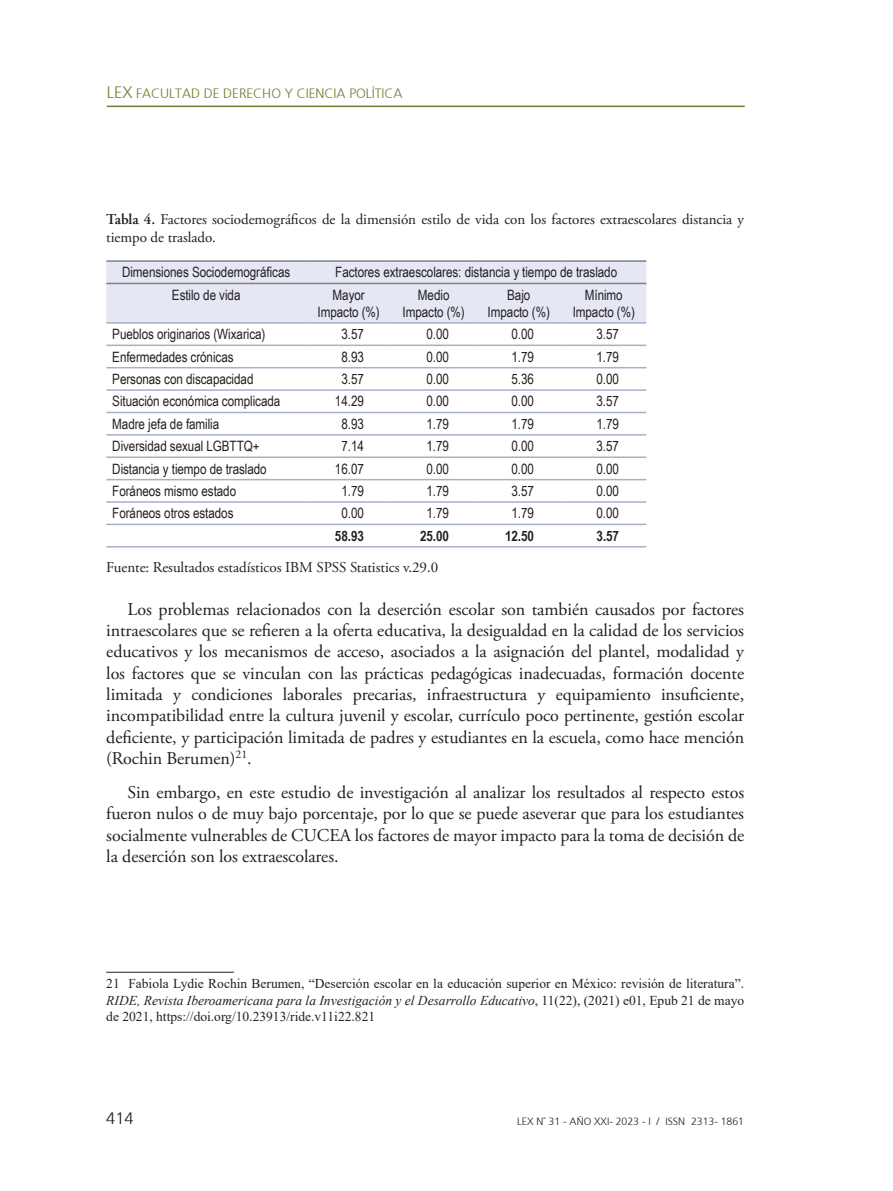
<style>
.page{position:relative;width:893px;height:1191px;background:#fff}
.page>*{position:absolute;margin:0;border:0;box-sizing:border-box;transform-origin:0 0}
.t1{font:18px/21.3px "Adobe Garamond Pro";letter-spacing:-.005em;color:#231f20;text-align:justify}
.t2{font:300 16.5px "Frutiger";color:#231f20}
.t3{font:15px/18px "Adobe Garamond Pro";letter-spacing:-.005em;color:#231f20}
.t4{font:14.25px/17.1px "Arial Narrow";letter-spacing:-.005em;color:#231f20;text-align:center}
.t5{font:700 14.25px "Arial Narrow";letter-spacing:-.005em;color:#231f20}
.t6{font:13.5px/16.2px "Times New Roman";color:#231f20;text-align:justify}
.t7{font:300 13.5px "Frutiger";color:#75782e}
.t8{font:300 10.5px "Frutiger";color:#231f20}
.s1{font-size:16.5px}
.s2{font-weight:600}
.s3{font-style:italic}
</style>
<div class="page">
<hr style="left:107px;top:106px;width:638px;height:1px;background:#75782e">
<div style="left:106px;top:262px;width:540px;height:60px;background:#e5e7f4"></div>
<hr style="left:106px;top:322px;width:200px;height:2px;background:#a5b0ca">
<hr style="left:306px;top:322px;width:85px;height:2px;background:#a5b0ca">
<hr style="left:391px;top:322px;width:85px;height:2px;background:#a5b0ca">
<hr style="left:476px;top:322px;width:85px;height:2px;background:#a5b0ca">
<hr style="left:561px;top:322px;width:85px;height:2px;background:#a5b0ca">
<hr style="left:106px;top:344px;width:200px;height:2px;background:#a5b0ca">
<hr style="left:306px;top:344px;width:85px;height:2px;background:#a5b0ca">
<hr style="left:391px;top:344px;width:85px;height:2px;background:#a5b0ca">
<hr style="left:476px;top:344px;width:85px;height:2px;background:#a5b0ca">
<hr style="left:561px;top:344px;width:85px;height:2px;background:#a5b0ca">
<hr style="left:106px;top:367px;width:200px;height:1px;background:#a5b0ca">
<hr style="left:306px;top:367px;width:85px;height:1px;background:#a5b0ca">
<hr style="left:391px;top:367px;width:85px;height:1px;background:#a5b0ca">
<hr style="left:476px;top:367px;width:85px;height:1px;background:#a5b0ca">
<hr style="left:561px;top:367px;width:85px;height:1px;background:#a5b0ca">
<hr style="left:106px;top:389px;width:200px;height:2px;background:#a5b0ca">
<hr style="left:306px;top:389px;width:85px;height:2px;background:#a5b0ca">
<hr style="left:391px;top:389px;width:85px;height:2px;background:#a5b0ca">
<hr style="left:476px;top:389px;width:85px;height:2px;background:#a5b0ca">
<hr style="left:561px;top:389px;width:85px;height:2px;background:#a5b0ca">
<hr style="left:106px;top:412px;width:200px;height:1px;background:#a5b0ca">
<hr style="left:306px;top:412px;width:85px;height:1px;background:#a5b0ca">
<hr style="left:391px;top:412px;width:85px;height:1px;background:#a5b0ca">
<hr style="left:476px;top:412px;width:85px;height:1px;background:#a5b0ca">
<hr style="left:561px;top:412px;width:85px;height:1px;background:#a5b0ca">
<hr style="left:106px;top:434px;width:200px;height:1px;background:#a5b0ca">
<hr style="left:306px;top:434px;width:85px;height:1px;background:#a5b0ca">
<hr style="left:391px;top:434px;width:85px;height:1px;background:#a5b0ca">
<hr style="left:476px;top:434px;width:85px;height:1px;background:#a5b0ca">
<hr style="left:561px;top:434px;width:85px;height:1px;background:#a5b0ca">
<hr style="left:106px;top:456px;width:200px;height:2px;background:#a5b0ca">
<hr style="left:306px;top:456px;width:85px;height:2px;background:#a5b0ca">
<hr style="left:391px;top:456px;width:85px;height:2px;background:#a5b0ca">
<hr style="left:476px;top:456px;width:85px;height:2px;background:#a5b0ca">
<hr style="left:561px;top:456px;width:85px;height:2px;background:#a5b0ca">
<hr style="left:106px;top:479px;width:200px;height:1px;background:#a5b0ca">
<hr style="left:306px;top:479px;width:85px;height:1px;background:#a5b0ca">
<hr style="left:391px;top:479px;width:85px;height:1px;background:#a5b0ca">
<hr style="left:476px;top:479px;width:85px;height:1px;background:#a5b0ca">
<hr style="left:561px;top:479px;width:85px;height:1px;background:#a5b0ca">
<hr style="left:106px;top:501px;width:200px;height:2px;background:#a5b0ca">
<hr style="left:306px;top:501px;width:85px;height:2px;background:#a5b0ca">
<hr style="left:391px;top:501px;width:85px;height:2px;background:#a5b0ca">
<hr style="left:476px;top:501px;width:85px;height:2px;background:#a5b0ca">
<hr style="left:561px;top:501px;width:85px;height:2px;background:#a5b0ca">
<hr style="left:106px;top:523px;width:200px;height:2px;background:#a5b0ca">
<hr style="left:306px;top:523px;width:85px;height:2px;background:#a5b0ca">
<hr style="left:391px;top:523px;width:85px;height:2px;background:#a5b0ca">
<hr style="left:476px;top:523px;width:85px;height:2px;background:#a5b0ca">
<hr style="left:561px;top:523px;width:85px;height:2px;background:#a5b0ca">
<hr style="left:106px;top:546px;width:200px;height:1px;background:#a5b0ca">
<hr style="left:306px;top:546px;width:85px;height:1px;background:#a5b0ca">
<hr style="left:391px;top:546px;width:85px;height:1px;background:#a5b0ca">
<hr style="left:476px;top:546px;width:85px;height:1px;background:#a5b0ca">
<hr style="left:561px;top:546px;width:85px;height:1px;background:#a5b0ca">
<hr style="left:106px;top:260px;width:200px;height:2px;background:#808180">
<hr style="left:306px;top:260px;width:85px;height:2px;background:#808180">
<hr style="left:391px;top:260px;width:85px;height:2px;background:#808180">
<hr style="left:476px;top:260px;width:85px;height:2px;background:#808180">
<hr style="left:561px;top:260px;width:85px;height:2px;background:#808180">
<hr style="left:106px;top:283px;width:200px;height:1px;background:#808180">
<hr style="left:306px;top:283px;width:85px;height:1px;background:#808180">
<hr style="left:391px;top:283px;width:85px;height:1px;background:#808180">
<hr style="left:476px;top:283px;width:85px;height:1px;background:#808180">
<hr style="left:561px;top:283px;width:85px;height:1px;background:#808180">
<hr style="left:106px;top:971px;width:128px;height:1px;background:#231f20">
<p class="t7" style="left:107px;top:84px;width:297px"><span class="s1">LEX</span> FACULTAD DE DERECHO Y CIENCIA POLÍTICA</p>
<p class="t3" style="left:106px;top:210px;width:639px"><span class="s2">Tabla 4.</span> Factores sociodemográficos de la dimensión estilo de vida con los factores extraescolares distancia y tiempo de traslado.</p>
<p class="t4" style="left:122px;top:263px;width:170px">Dimensiones Sociodemográficas</p>
<p class="t4" style="left:335px;top:263px;width:283px">Factores extraescolares: distancia y tiempo de traslado</p>
<p class="t4" style="left:172px;top:286px;width:70px">Estilo de vida</p>
<p class="t4" style="left:318px;top:286px;width:64px">Mayor<br>Impacto (%)</p>
<p class="t4" style="left:403px;top:286px;width:64px">Medio<br>Impacto (%)</p>
<p class="t4" style="left:488px;top:286px;width:64px">Bajo<br>Impacto (%)</p>
<p class="t4" style="left:573px;top:286px;width:64px">Mínimo<br>Impacto (%)</p>
<p class="t4" style="left:112px;top:325px;width:155px">Pueblos originarios (Wixarica)</p>
<p class="t4" style="left:341px;top:325px;width:24px">3.57</p>
<p class="t4" style="left:426px;top:325px;width:24px">0.00</p>
<p class="t4" style="left:511px;top:325px;width:24px">0.00</p>
<p class="t4" style="left:597px;top:325px;width:24px">3.57</p>
<p class="t4" style="left:112px;top:347px;width:123px">Enfermedades crónicas</p>
<p class="t4" style="left:341px;top:347px;width:24px">8.93</p>
<p class="t4" style="left:426px;top:347px;width:24px">0.00</p>
<p class="t4" style="left:511px;top:347px;width:24px">1.79</p>
<p class="t4" style="left:597px;top:347px;width:24px">1.79</p>
<p class="t4" style="left:112px;top:370px;width:143px">Personas con discapacidad</p>
<p class="t4" style="left:341px;top:370px;width:24px">3.57</p>
<p class="t4" style="left:426px;top:370px;width:24px">0.00</p>
<p class="t4" style="left:511px;top:370px;width:24px">5.36</p>
<p class="t4" style="left:597px;top:370px;width:24px">0.00</p>
<p class="t4" style="left:112px;top:392px;width:170px">Situación económica complicada</p>
<p class="t4" style="left:335px;top:392px;width:30px">14.29</p>
<p class="t4" style="left:426px;top:392px;width:24px">0.00</p>
<p class="t4" style="left:511px;top:392px;width:24px">0.00</p>
<p class="t4" style="left:597px;top:392px;width:24px">3.57</p>
<p class="t4" style="left:112px;top:415px;width:109px">Madre jefa de familia</p>
<p class="t4" style="left:341px;top:415px;width:24px">8.93</p>
<p class="t4" style="left:426px;top:415px;width:24px">1.79</p>
<p class="t4" style="left:511px;top:415px;width:24px">1.79</p>
<p class="t4" style="left:597px;top:415px;width:24px">1.79</p>
<p class="t4" style="left:112px;top:437px;width:149px">Diversidad sexual LGBTTQ+</p>
<p class="t4" style="left:341px;top:437px;width:24px">7.14</p>
<p class="t4" style="left:426px;top:437px;width:24px">1.79</p>
<p class="t4" style="left:511px;top:437px;width:24px">0.00</p>
<p class="t4" style="left:597px;top:437px;width:24px">3.57</p>
<p class="t4" style="left:112px;top:459px;width:156px">Distancia y tiempo de traslado</p>
<p class="t4" style="left:335px;top:459px;width:30px">16.07</p>
<p class="t4" style="left:426px;top:459px;width:24px">0.00</p>
<p class="t4" style="left:511px;top:459px;width:24px">0.00</p>
<p class="t4" style="left:597px;top:459px;width:24px">0.00</p>
<p class="t4" style="left:112px;top:482px;width:125px">Foráneos mismo estado</p>
<p class="t4" style="left:341px;top:482px;width:24px">1.79</p>
<p class="t4" style="left:426px;top:482px;width:24px">1.79</p>
<p class="t4" style="left:511px;top:482px;width:24px">3.57</p>
<p class="t4" style="left:597px;top:482px;width:24px">0.00</p>
<p class="t4" style="left:112px;top:504px;width:123px">Foráneos otros estados</p>
<p class="t4" style="left:341px;top:504px;width:24px">0.00</p>
<p class="t4" style="left:426px;top:504px;width:24px">1.79</p>
<p class="t4" style="left:511px;top:504px;width:24px">1.79</p>
<p class="t4" style="left:597px;top:504px;width:24px">0.00</p>
<p class="t5" style="left:335px;top:525px;width:30px">58.93</p>
<p class="t5" style="left:420px;top:525px;width:30px">25.00</p>
<p class="t5" style="left:505px;top:525px;width:30px">12.50</p>
<p class="t5" style="left:597px;top:525px;width:24px">3.57</p>
<p class="t3" style="left:106px;top:559px;width:333px">Fuente: Resultados estadísticos IBM SPSS Statistics v.29.0</p>
<p class="t1" style="left:106px;top:599px;width:639px;text-indent:21px">Los problemas relacionados con la deserción escolar son también causados por factores intraescolares que se refieren a la oferta educativa, la desigualdad en la calidad de los servicios educativos y los mecanismos de acceso, asociados a la asignación del plantel, modalidad y los factores que se vinculan con las prácticas pedagógicas inadecuadas, formación docente limitada y condiciones laborales precarias, infraestructura y equipamiento insuficiente, incompatibilidad entre la cultura juvenil y escolar, currículo poco pertinente, gestión escolar deficiente, y participación limitada de padres y estudiantes en la escuela, como hace mención (Rochin Berumen)<sup>21</sup>.</p>
<p class="t1" style="left:106px;top:782px;width:639px;text-indent:21px">Sin embargo, en este estudio de investigación al analizar los resultados al respecto estos fueron nulos o de muy bajo porcentaje, por lo que se puede aseverar que para los estudiantes socialmente vulnerables de CUCEA los factores de mayor impacto para la toma de decisión de la deserción son los extraescolares.</p>
<p class="t6" style="left:106px;top:975px;width:639px">21 Fabiola Lydie Rochin Berumen, “Deserción escolar en la educación superior en México: revisión de literatura”.<br><span class="s3">RIDE, Revista Iberoamericana para la Investigación y el Desarrollo Educativo</span>, 11(22), (2021) e01, Epub 21 de mayo de 2021, https://doi.org/10.23913/ride.v11i22.821</p>
<p class="t2" style="left:106px;top:1106px;width:29px">414</p>
<p class="t8" style="left:517px;top:1113px;width:228px">LEX N° 31 - AÑO XXi- 2023 - I / ISSN 2313- 1861</p>
</div>
